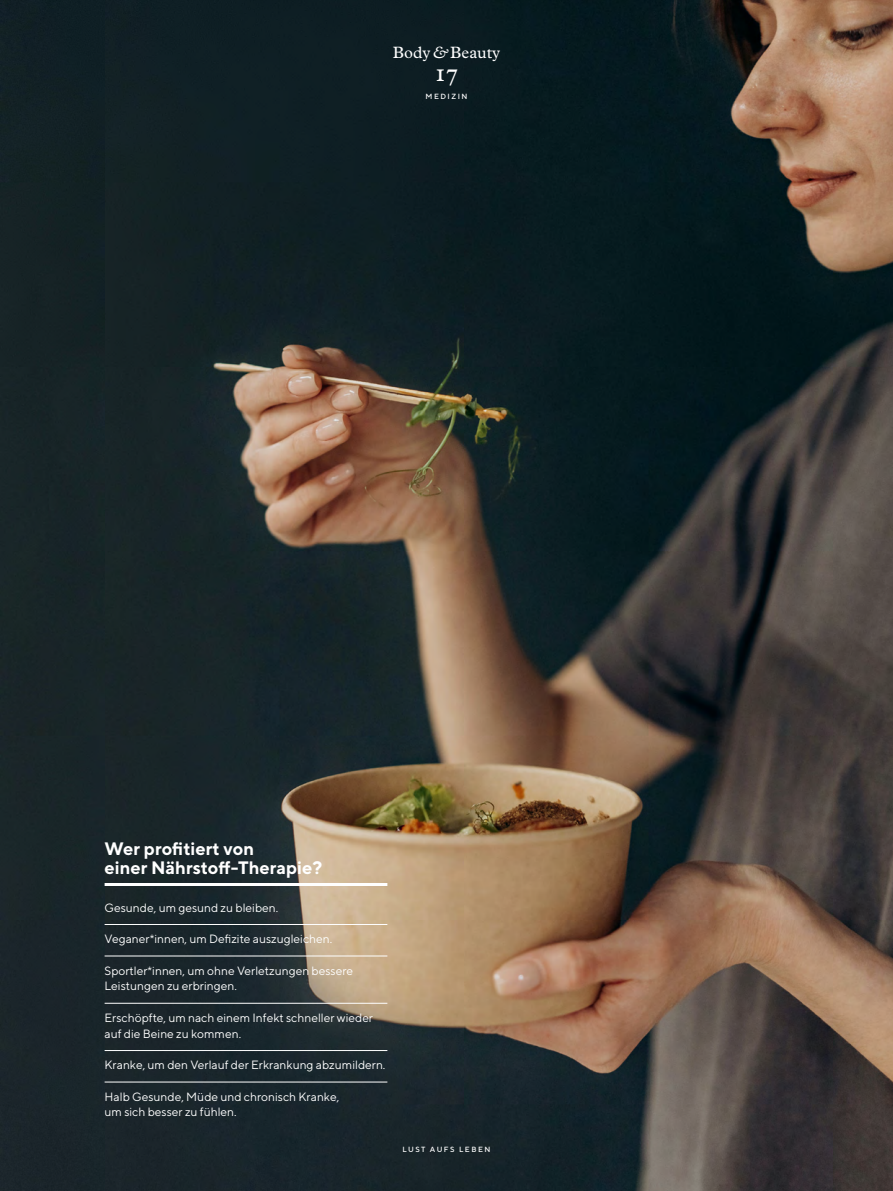
<style>
.page{position:relative;width:893px;height:1191px;background:#fff}
.page>*{position:absolute;margin:0;border:0;box-sizing:border-box;transform-origin:0 0}
.t1{font:24px "Plantin MT Pro";color:#fff}
.t2{font:700 18px/19.5px "TT Norms";color:#fff}
.t3{font:16.5px "Plantin MT Pro";color:#fff}
.t4{font:12px/15.8px "TT Norms";color:#fff}
.t5{font:500 7.5px "TT Norms";letter-spacing:.2em;color:#fff}
.s1{font-style:italic}
</style>
<div class="page">
<img style="left:105px;top:0;width:788px;height:1191px">
<div style="left:1px;top:0;width:104px;height:1191px;background:#182427"></div>
<hr style="left:105px;top:924px;width:282px;height:1px;background:#fff">
<hr style="left:105px;top:955px;width:282px;height:1px;background:#fff">
<hr style="left:105px;top:1003px;width:282px;height:1px;background:#fff">
<hr style="left:105px;top:1050px;width:282px;height:1px;background:#fff">
<hr style="left:105px;top:1081px;width:282px;height:1px;background:#fff">
<hr style="left:105px;top:883px;width:282px;height:3px;background:#fff">
<p class="t3" style="left:393px;top:43px;width:109px">Body<span class="s1">&amp;</span>Beauty</p>
<p class="t1" style="left:435px;top:59px;width:25px">17</p>
<p class="t5" style="left:425px;top:91px;width:43px">MEDIZIN</p>
<p class="t2" style="left:105px;top:838px;width:219px">Wer profitiert von<br>einer Nährstoff-Therapie?</p>
<p class="t4" style="left:105px;top:899px;width:175px">Gesunde, um gesund zu bleiben.</p>
<p class="t4" style="left:105px;top:930px;width:229px">Veganer*innen, um Defizite auszugleichen.</p>
<p class="t4" style="left:105px;top:962px;width:250px">Sportler*innen, um ohne Verletzungen bessere<br>Leistungen zu erbringen.</p>
<p class="t4" style="left:105px;top:1009px;width:270px">Erschöpfte, um nach einem Infekt schneller wieder auf die Beine zu kommen.</p>
<p class="t4" style="left:105px;top:1056px;width:282px">Kranke, um den Verlauf der Erkrankung abzumildern.</p>
<p class="t4" style="left:105px;top:1088px;width:236px">Halb Gesunde, Müde und chronisch Kranke, um sich besser zu fühlen.</p>
<p class="t5" style="left:403px;top:1145px;width:89px">LUST AUFS LEBEN</p>
</div>
